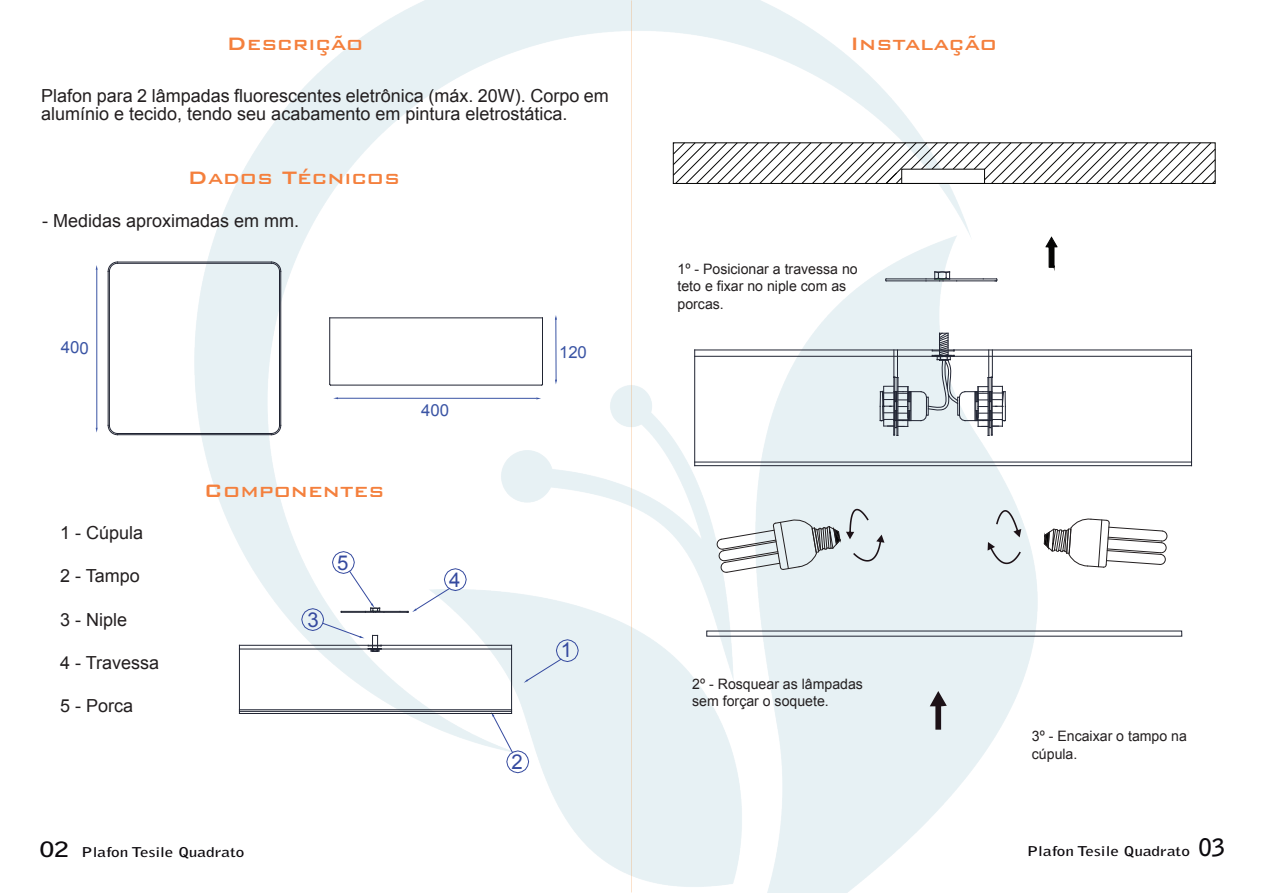
<style>
.page{position:relative;width:1263px;height:893px;background:#fff}
.page>*{position:absolute;margin:0;border:0;box-sizing:border-box;transform-origin:0 0}
.t1{font:500 24px "Bank Gothic BT";color:#f4803d}
.t2{font:20.4px "Arial";color:#354a9f}
.t3{font:18px/18px "Arial";color:#231f20}
.t4{font:16.8px "Arial";color:#3a54a4}
.t5{font:16.65px "Arial";letter-spacing:-.01em;color:#3a54a4}
.t6{font:14.4px/17.2px "Arial";color:#231f20}
.t7{font:700 13.5px "Bell Gothic Std";color:#0c090d;scale:1.28 1}
.s1{font-size:21px}
.s2{font-size:24px;color:#0b090d}
</style>
<div class="page">
<img style="left:194px;top:0;width:844px;height:893px">
<hr style="left:338px;top:398px;width:199px;height:1px;background:#3a54a4">
<svg style="left:555px;top:315px;width:2px;height:11px"></svg>
<hr style="left:556px;top:318px;width:1px;height:63px;background:#3a54a4">
<hr style="left:330px;top:385px;width:212px;height:1px;background:#202432">
<hr style="left:542px;top:318px;width:1px;height:66px;background:#202432">
<hr style="left:330px;top:318px;width:212px;height:1px;background:#202432">
<hr style="left:329px;top:318px;width:1px;height:66px;background:#202432">
<svg style="left:524px;top:639px;width:55px;height:44px;background:#dee9f0"></svg>
<svg style="left:491px;top:712px;width:38px;height:61px"></svg>
<svg style="left:673px;top:142px;width:543px;height:42px"></svg>
<svg style="left:1045px;top:237px;width:12px;height:33px"></svg>
<div style="left:902px;top:169px;width:82px;height:14px;background:#fff"></div>
<div style="left:673px;top:143px;width:542px;height:41px;border:1px solid #050504"></div>
<svg style="left:1044px;top:518px;width:123px;height:49px"></svg>
<svg style="left:930px;top:691px;width:17px;height:39px"></svg>
<svg style="left:987px;top:510px;width:34px;height:54px;background:#d2d9dd"></svg>
<svg style="left:717px;top:509px;width:167px;height:64px"></svg>
<hr style="left:239px;top:645px;width:1px;height:68px;background:#202432">
<hr style="left:239px;top:713px;width:273px;height:1px;background:#202432">
<hr style="left:511px;top:645px;width:1px;height:68px;background:#202432">
<hr style="left:239px;top:645px;width:273px;height:1px;background:#202432">
<hr style="left:239px;top:711px;width:273px;height:1px;background:#202432">
<hr style="left:239px;top:649px;width:273px;height:1px;background:#202432">
<hr style="left:239px;top:709px;width:273px;height:1px;background:#202432">
<svg style="left:301px;top:551px;width:166px;height:101px"></svg>
<hr style="left:886px;top:279px;width:40px;height:1px;background:#202432">
<hr style="left:957px;top:281px;width:39px;height:1px;background:#202432">
<hr style="left:886px;top:281px;width:40px;height:1px;background:#202432">
<hr style="left:943px;top:279px;width:40px;height:1px;background:#202432">
<svg style="left:983px;top:279px;width:14px;height:3px"></svg>
<svg style="left:926px;top:271px;width:31px;height:11px"></svg>
<hr style="left:97px;top:270px;width:1px;height:158px;background:#3a54a4">
<svg style="left:108px;top:262px;width:10px;height:9px"></svg>
<svg style="left:108px;top:425px;width:10px;height:10px"></svg>
<svg style="left:271px;top:425px;width:10px;height:10px"></svg>
<svg style="left:271px;top:262px;width:10px;height:10px"></svg>
<hr style="left:118px;top:433px;width:153px;height:1px;background:#202432">
<hr style="left:109px;top:271px;width:1px;height:154px;background:#202432">
<hr style="left:118px;top:263px;width:153px;height:1px;background:#202432">
<hr style="left:279px;top:271px;width:1px;height:154px;background:#202432">
<hr style="left:108px;top:271px;width:1px;height:154px;background:#202432">
<hr style="left:118px;top:262px;width:153px;height:1px;background:#202432">
<hr style="left:280px;top:271px;width:1px;height:154px;background:#202432">
<hr style="left:118px;top:434px;width:153px;height:1px;background:#202432">
<hr style="left:694px;top:350px;width:1px;height:116px;background:#202432">
<hr style="left:695px;top:465px;width:496px;height:1px;background:#202432">
<hr style="left:1191px;top:350px;width:1px;height:116px;background:#202432">
<hr style="left:695px;top:350px;width:496px;height:1px;background:#202432">
<hr style="left:695px;top:462px;width:496px;height:1px;background:#202432">
<hr style="left:695px;top:356px;width:496px;height:1px;background:#202432">
<div style="left:989px;top:391px;width:2px;height:37px;border:1px solid #202432"></div>
<hr style="left:992px;top:377px;width:1px;height:58px;background:#202432">
<hr style="left:991px;top:377px;width:1px;height:58px;background:#202432">
<hr style="left:988px;top:378px;width:1px;height:57px;background:#202432">
<hr style="left:897px;top:378px;width:1px;height:57px;background:#202432">
<hr style="left:894px;top:377px;width:1px;height:58px;background:#202432">
<hr style="left:893px;top:377px;width:1px;height:58px;background:#202432">
<div style="left:894px;top:391px;width:3px;height:37px;border:1px solid #202432"></div>
<svg style="left:880px;top:333px;width:126px;height:94px"></svg>
<h1 class="t1" style="left:226px;top:31px;width:138px">Descrição</h1>
<p class="t3" style="left:41px;top:87px;width:569px">Plafon para 2 lâmpadas fluorescentes eletrônica (máx. 20W). Corpo em alumínio e tecido, tendo seu acabamento em pintura eletrostática.</p>
<h1 class="t1" style="left:187px;top:164px;width:214px">Dados Técnicos</h1>
<p class="t3" style="left:42px;top:212px;width:259px">- Medidas aproximadas em mm.</p>
<p class="t4" style="left:61px;top:337px;width:30px">400</p>
<p class="t3" style="left:60px;top:524px;width:85px">1 - Cúpula</p>
<p class="t3" style="left:60px;top:567px;width:81px">2 - Tampo</p>
<p class="t3" style="left:60px;top:610px;width:69px">3 - Niple</p>
<p class="t3" style="left:60px;top:654px;width:101px">4 - Travessa</p>
<p class="t3" style="left:60px;top:697px;width:75px">5 - Porca</p>
<h1 class="t1" style="left:204px;top:477px;width:182px">Componentes</h1>
<p class="t2" style="left:307px;top:606px;width:13px">3</p>
<p class="t2" style="left:337px;top:549px;width:13px">5</p>
<p class="t5" style="left:421px;top:399px;width:29px">400</p>
<p class="t2" style="left:449px;top:566px;width:13px">4</p>
<p class="t5" style="left:559px;top:342px;width:29px">120</p>
<p class="t2" style="left:512px;top:748px;width:13px">2</p>
<p class="t2" style="left:561px;top:637px;width:13px">1</p>
<h1 class="t1" style="left:850px;top:31px;width:149px">Instalação</h1>
<p class="t6" style="left:677px;top:260px;width:182px">1º - Posicionar a travessa no teto e fixar no niple com as porcas.</p>
<p class="t6" style="left:692px;top:675px;width:172px">2º - Rosquear as lâmpadas sem forçar o soquete.</p>
<p class="t6" style="left:1032px;top:728px;width:157px">3º - Encaixar o tampo na cúpula.</p>
<p class="t7" style="left:39px;top:843px;width:162px"><span class="s1">02</span> Plafon Tesile Quadrato</p>
<p class="t7" style="left:1027px;top:843px;width:156px">Plafon Tesile Quadrato <span class="s2">03</span></p>
</div>
